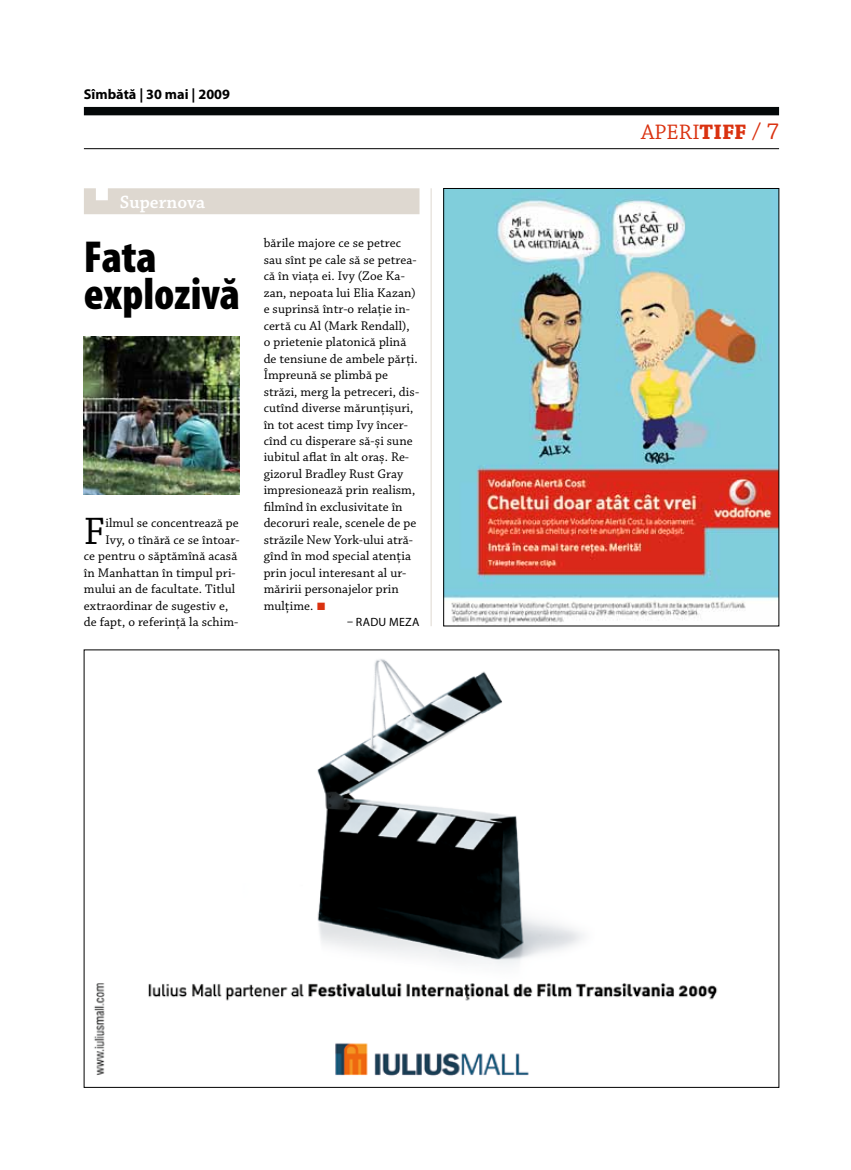
<style>
.page{position:relative;width:851px;height:1170px;background:#fff}
.page>*{position:absolute;margin:0;border:0;box-sizing:border-box;transform-origin:0 0}
.t1{font:900 condensed 45px/37.5px "Myriad Pro";color:#000}
.t2{font:40.35px "Chaparral Pro";color:#000}
.t3{font:22.05px "Chaparral Pro";letter-spacing:.005em;color:#da3210}
.t4{font:600 18.75px "Chaparral Pro";color:#fff}
.t5{font:700 14.25px "Myriad Pro";color:#000}
.t6{font:13.2px/16.5px "Chaparral Pro";letter-spacing:.005em;color:#000}
.t7{font:12px "Myriad Pro";color:#000}
.s1{font-family:"Klavika";font-size:15px;color:#da3210}
.s2{font-weight:700}
.s3{font-size:24px}
</style>
<div class="page">
<div style="left:84px;top:107px;width:695px;height:8px;background:#040809"></div>
<hr style="left:84px;top:148px;width:695px;height:1px;background:#000">
<img style="left:94px;top:659px;width:624px;height:417px">
<img style="left:445px;top:190px;width:332px;height:434px">
<div style="left:443px;top:188px;width:336px;height:438px;border:1px solid #000"></div>
<div style="left:84px;top:188px;width:335px;height:26px;background:#ded8d0"></div>
<img style="left:84px;top:336px;width:156px;height:158px">
<hr style="left:430px;top:188px;width:1px;height:438px;background:#ded8d0">
<p class="t5" style="left:84px;top:85px;width:148px">Sîmbătă | 30 mai | 2009</p>
<h3 class="t4" style="left:120px;top:191px;width:87px">Supernova</h3>
<h1 class="t1" style="left:84px;top:236px;width:158px">Fata explozivă</h1>
<h2 class="t2" style="left:84px;top:508px;width:23px">F</h2>
<p class="t6" style="left:105px;top:515px;width:135px">ilmul se concentrează pe</p>
<p class="t6" style="left:105px;top:532px;width:136px">Ivy, o tînără ce se întoar-</p>
<p class="t6" style="left:84px;top:548px;width:155px">ce pentru o săptămînă acasă</p>
<p class="t6" style="left:84px;top:565px;width:153px">în Manhattan în timpul pri-</p>
<p class="t6" style="left:84px;top:581px;width:153px">mului an de facultate. Titlul</p>
<p class="t6" style="left:84px;top:597px;width:146px">extraordinar de sugestiv e,</p>
<p class="t6" style="left:84px;top:614px;width:156px">de fapt, o referinţă la schim-</p>
<p class="t6" style="left:264px;top:235px;width:157px">bările majore ce se petrec sau sînt pe cale să se petrea&shy;că în viaţa ei. Ivy (Zoe Ka&shy;zan, nepoata lui Elia Kazan) e suprinsă într-o relaţie in&shy;certă cu Al (Mark Rendall), o prietenie platonică plină de tensiune de ambele părţi.<br>Împreună se plimbă pe străzi, merg la petreceri, dis&shy;cutînd diverse mărunţișuri, în tot acest timp Ivy încer&shy;cînd cu disperare să-și sune iubitul aflat în alt oraș. Re&shy;gizorul Bradley Rust Gray impresionează prin realism, filmînd în exclusivitate în decoruri reale, scenele de pe străzile New York-ului atră&shy;gînd în mod special atenţia prin jocul interesant al ur&shy;măririi personajelor prin mulţime. <span class="s1">•</span></p>
<p class="t7" style="left:347px;top:614px;width:25px">– RADU</p>
<p class="t7" style="left:389px;top:614px;width:30px">MEZA</p>
<h3 class="t3" style="left:641px;top:120px;width:139px">APERI<span class="s2">TIFF</span> <span class="s3">/ 7</span></h3>
</div>
